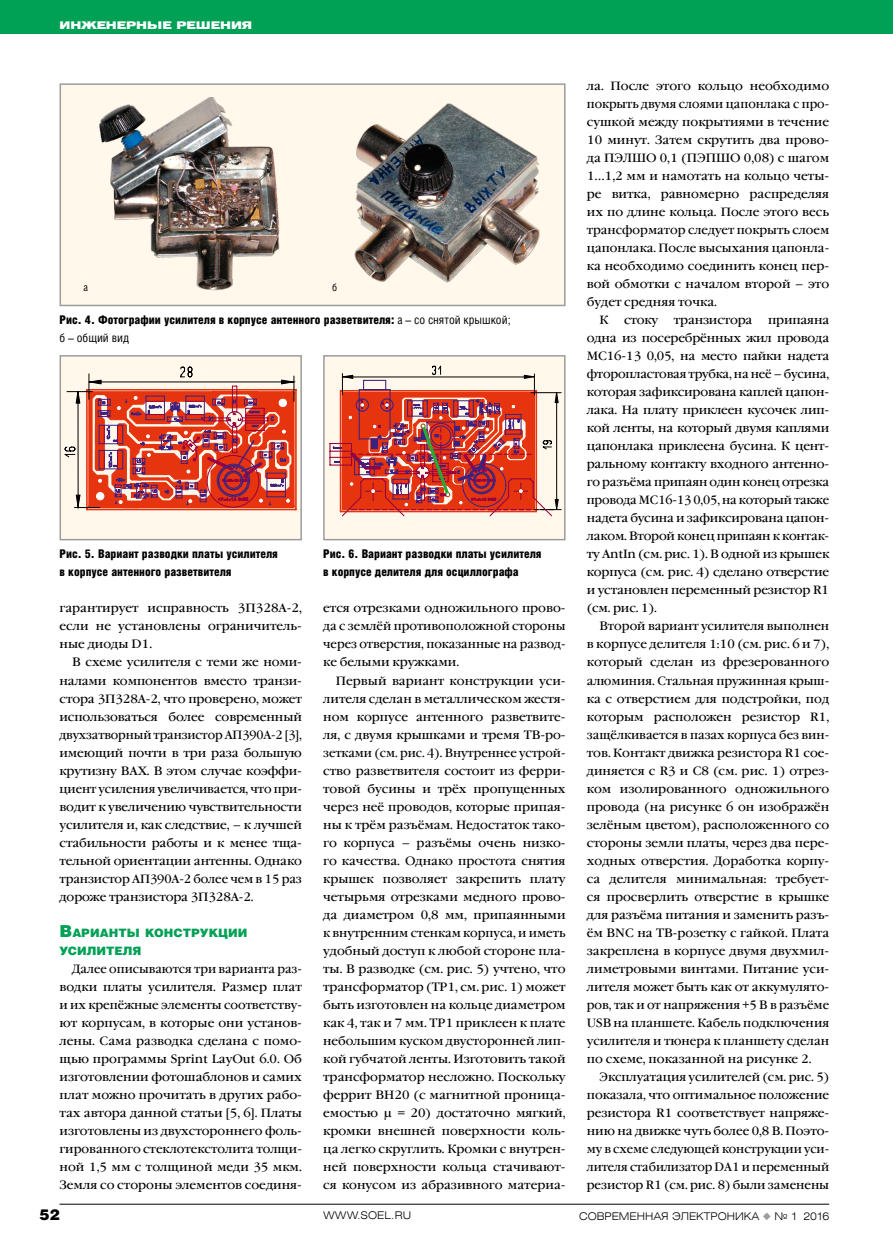
<style>
.page{position:relative;width:893px;height:1251px;background:#fff}
.page>*{position:absolute;margin:0;border:0;box-sizing:border-box;transform-origin:0 0}
.t1{font:900 15px "Helios";color:#000}
.t2{font:12px/18px "Garamond Book C";color:#000;text-align:justify}
.t3{font:12px/18px "Garamond Book C";color:#000;text-align:justify;scale:.95 1}
.t4{font:900 12px/18px "Helios Cond";color:#000}
.t5{font:900 11.55px/18px "Helios";color:#00a055}
.t6{font:300 10.5px "Helios Ext";color:#000}
.t7{font:900 10.5px "Helios Ext";color:#fff}
.t8{font:10.5px "Helios Cond";color:#000}
.s1{font-weight:400}
.s2{font-size:16.5px}
.s3{color:#9c9c9d}
</style>
<div class="page">
<div style="left:0;top:0;width:893px;height:34px;background:#00a055"></div>
<hr style="left:60px;top:1203px;width:769px;height:1px;background:#000">
<div style="left:60px;top:84px;width:505px;height:221px;background:#fff8eb"></div>
<img style="left:99px;top:97px;width:181px;height:194px">
<img style="left:354px;top:103px;width:186px;height:180px">
<div style="left:60px;top:83px;width:506px;height:223px;border:2px solid #9c9c9d"></div>
<div style="left:60px;top:356px;width:241px;height:183px;background:#fff8eb"></div>
<hr style="left:295px;top:390px;width:2px;height:119px;background:#e6340f">
<svg style="left:65px;top:366px;width:231px;height:144px"></svg>
<div style="left:60px;top:355px;width:242px;height:185px;border:2px solid #9c9c9d"></div>
<div style="left:324px;top:356px;width:241px;height:183px;background:#fff8eb"></div>
<svg style="left:329px;top:366px;width:233px;height:150px"></svg>
<div style="left:323px;top:355px;width:243px;height:185px;border:2px solid #9c9c9d"></div>
<p class="t7" style="left:60px;top:19px;width:194px">Инженерные решения</p>
<p class="t8" style="left:83px;top:281px;width:6px">а</p>
<p class="t8" style="left:332px;top:281px;width:7px">б</p>
<p class="t4" style="left:60px;top:311px;width:452px">Рис. 4. Фотографии усилителя в корпусе антенного разветвителя: <span class="s1">а – со снятой крышкой; б – общий вид</span></p>
<p class="t4" style="left:60px;top:545px;width:220px">Рис. 5. Вариант разводки платы усилителя в корпусе антенного разветвителя</p>
<p class="t4" style="left:323px;top:545px;width:220px">Рис. 6. Вариант разводки платы усилителя в корпусе делителя для осциллографа</p>
<p class="t2" style="left:60px;top:599px;width:244px">гарантирует исправность 3П328А-2, если не установлены ограничитель&shy;ные диоды D1.</p>
<p class="t2" style="left:60px;top:653px;width:244px;text-indent:13px">В схеме усилителя с теми же номи&shy;налами компонентов вместо транзи&shy;стора 3П328А-2, что проверено, может использоваться более современный двухзатворный транзистор АП390А-2 [3], имеющий почти в три раза большую крутизну ВАХ. В этом случае коэффи&shy;циент усиления увеличивается, что при&shy;водит к увеличению чувствительности усилителя и, как следствие, – к лучшей стабильности работы и к менее тща&shy;тельной ориентации антенны. Однако транзистор АП390А-2 более чем в 15 раз дороже транзистора 3П328А-2.</p>
<p class="t5" style="left:60px;top:922px;width:189px"><span class="s2">В</span>арианты конструкции усилителя</p>
<p class="t3" style="left:60px;top:959px;width:257px;text-indent:13px">Далее описываются три варианта раз&shy;водки платы усилителя. Размер плат и их крепёжные элементы соответству&shy;ют корпусам, в которые они установ&shy;лены. Сама разводка сделана с помо&shy;щью программы Sprint LayOut 6.0. Об изготовлении фотошаблонов и самих плат можно прочитать в других рабо&shy;тах автора данной статьи [5, 6]. Платы изготовлены из двухстороннего фоль&shy;гированного стеклотекстолита толщи&shy;ной 1,5 мм с толщиной меди 35 мкм.<br>Земля со стороны элементов соединя-</p>
<p class="t2" style="left:323px;top:599px;width:244px">ется отрезками одножильного прово&shy;да с землёй противоположной стороны через отверстия, показанные на развод&shy;ке белыми кружками.</p>
<p class="t2" style="left:323px;top:671px;width:244px;text-indent:13px">Первый вариант конструкции уси&shy;лителя сделан в металлическом жестя&shy;ном корпусе антенного разветвите&shy;ля, с двумя крышками и тремя ТВ-ро&shy;зетками (см. рис. 4). Внутреннее устрой&shy;ство разветвителя состоит из ферри&shy;товой бусины и трёх пропущенных через неё проводов, которые припая&shy;ны к трём разъёмам. Недостаток тако&shy;го корпуса – разъёмы очень низко&shy;го качества. Однако простота снятия крышек позволяет закрепить плату четырьмя отрезками медного прово&shy;да диаметром 0,8 мм, припаянными к внутренним стенкам корпуса, и иметь удобный доступ к любой стороне пла&shy;ты. В разводке (см. рис. 5) учтено, что трансформатор (ТР1, см. рис. 1) может быть изготовлен на кольце диаметром как 4, так и 7 мм. ТР1 приклеен к плате небольшим куском двусторонней лип&shy;кой губчатой ленты. Изготовить такой трансформатор несложно. Поскольку феррит ВН20 (с магнитной проница&shy;емостью μ = 20) достаточно мягкий, кромки внешней поверхности коль&shy;ца легко скруглить. Кромки с внутрен&shy;ней поверхности кольца стачивают&shy;ся конусом из абразивного материа-</p>
<p class="t2" style="left:587px;top:77px;width:244px">ла. После этого кольцо необходимо</p>
<p class="t3" style="left:587px;top:95px;width:257px">покрыть двумя слоями цапонлака с про-</p>
<p class="t2" style="left:587px;top:113px;width:244px">сушкой между покрытиями в течение</p>
<p class="t2" style="left:587px;top:131px;width:244px">10 минут. Затем скрутить два прово-</p>
<p class="t2" style="left:587px;top:149px;width:244px">да ПЭЛШО 0,1 (ПЭПШО 0,08) с шагом</p>
<p class="t2" style="left:587px;top:167px;width:244px">1…1,2 мм и намотать на кольцо четы-</p>
<p class="t2" style="left:587px;top:185px;width:244px">ре витка, равномерно распределяя</p>
<p class="t2" style="left:587px;top:203px;width:244px">их по длине кольца. После этого весь</p>
<p class="t2" style="left:587px;top:221px;width:244px">трансформатор следует покрыть слоем</p>
<p class="t2" style="left:587px;top:239px;width:244px">цапонлака. После высыхания цапонла-</p>
<p class="t2" style="left:587px;top:257px;width:244px">ка необходимо соединить конец пер-</p>
<p class="t2" style="left:587px;top:275px;width:244px">вой обмотки с началом второй – это</p>
<p class="t2" style="left:587px;top:293px;width:132px">будет средняя точка.</p>
<p class="t2" style="left:600px;top:311px;width:10px">К</p>
<p class="t2" style="left:624px;top:311px;width:36px">стоку</p>
<p class="t2" style="left:674px;top:311px;width:80px">транзистора</p>
<p class="t2" style="left:587px;top:311px;width:244px;text-indent:181px">припаяна одна из посеребрённых жил провода МС16-13 0,05, на место пайки надета фторопластовая трубка, на неё – бусина, которая зафиксирована каплей цапон&shy;лака. На плату приклеен кусочек лип&shy;кой ленты, на который двумя каплями цапонлака приклеена бусина. К цент&shy;ральному контакту входного антенно&shy;го разъёма припаян один конец отрезка провода МС16-13 0,05, на который также надета бусина и зафиксирована цапон&shy;лаком. Второй конец припаян к контак&shy;ту AntIn (см. рис. 1). В одной из крышек корпуса (см. рис. 4) сделано отверстие и установлен переменный резистор R1 (см. рис. 1).</p>
<p class="t2" style="left:587px;top:617px;width:244px;text-indent:13px">Второй вариант усилителя выполнен в корпусе делителя 1:10 (см. рис. 6 и 7), который сделан из фрезерованного алюминия. Стальная пружинная крыш&shy;ка с отверстием для подстройки, под которым расположен резистор R1, защёлкивается в пазах корпуса без вин&shy;тов. Контакт движка резистора R1 сое&shy;диняется с R3 и C8 (см. рис. 1) отрез&shy;ком изолированного одножильного провода (на рисунке 6 он изображён зелёным цветом), расположенного со стороны земли платы, через два пере&shy;ходных отверстия. Доработка корпу&shy;са делителя минимальная: требует&shy;ся просверлить отверстие в крышке для разъёма питания и заменить разъ&shy;ём BNC на ТВ-розетку с гайкой. Плата закреплена в корпусе двумя двухмил&shy;лиметровыми винтами. Питание уси&shy;лителя может быть как от аккумулято&shy;ров, так и от напряжения +5 В в разъёме USB на планшете. Кабель подключения усилителя и тюнера к планшету сделан по схеме, показанной на рисунке 2.</p>
<p class="t2" style="left:587px;top:1067px;width:244px;text-indent:13px">Эксплуатация усилителей (см. рис. 5) показала, что оптимальное положение резистора R1 соответствует напряже&shy;нию на движке чуть более 0,8 В. Поэто&shy;му в схеме следующей конструкции уси&shy;лителя стабилизатор DA1 и переменный резистор R1 (см. рис. 8) были заменены</p>
<p class="t1" style="left:40px;top:1204px;width:22px">52</p>
<p class="t6" style="left:323px;top:1208px;width:89px">WWW.SOEL.RU</p>
<p class="t6" style="left:579px;top:1208px;width:251px">СОВРЕМЕННАЯ ЭЛЕКТРОНИКА <span class="s3">◆</span> № 1 2016</p>
</div>
